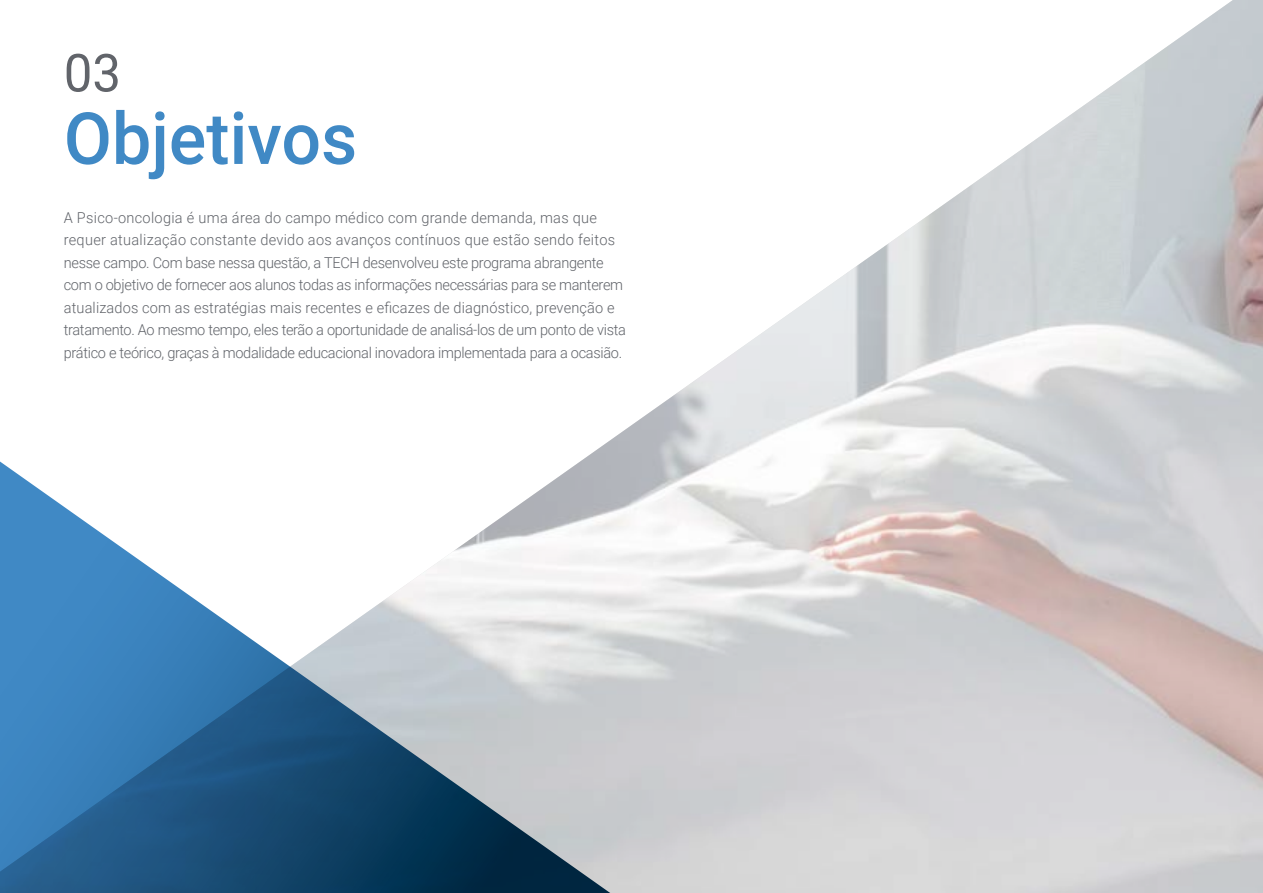
<style>
.page{position:relative;width:1263px;height:893px;background:#fff}
.page>*{position:absolute;margin:0;border:0;box-sizing:border-box;transform-origin:0 0}
.t1{font:500 72px "Roboto";color:#4089c5}
.t2{font:52.5px "Roboto";color:#61646a}
.t3{font:300 15px/22.5px "Roboto";letter-spacing:-.02em;color:#61646a}
</style>
<div class="page">
<img style="left:602px;top:0;width:661px;height:893px">
<svg style="left:0;top:446px;width:640px;height:447px"></svg>
<h2 class="t2" style="left:64px;top:36px;width:59px">03</h2>
<h1 class="t1" style="left:64px;top:88px;width:295px">Objetivos</h1>
<p class="t3" style="left:64px;top:206px;width:564px">A Psico-oncologia é uma área do campo médico com grande demanda, mas que requer atualização constante devido aos avanços contínuos que estão sendo feitos nesse campo. Com base nessa questão, a TECH desenvolveu este programa abrangente com o objetivo de fornecer aos alunos todas as informações necessárias para se manterem atualizados com as estratégias mais recentes e eficazes de diagnóstico, prevenção e tratamento. Ao mesmo tempo, eles terão a oportunidade de analisá-los de um ponto de vista prático e teórico, graças à modalidade educacional inovadora implementada para a ocasião.</p>
</div>
